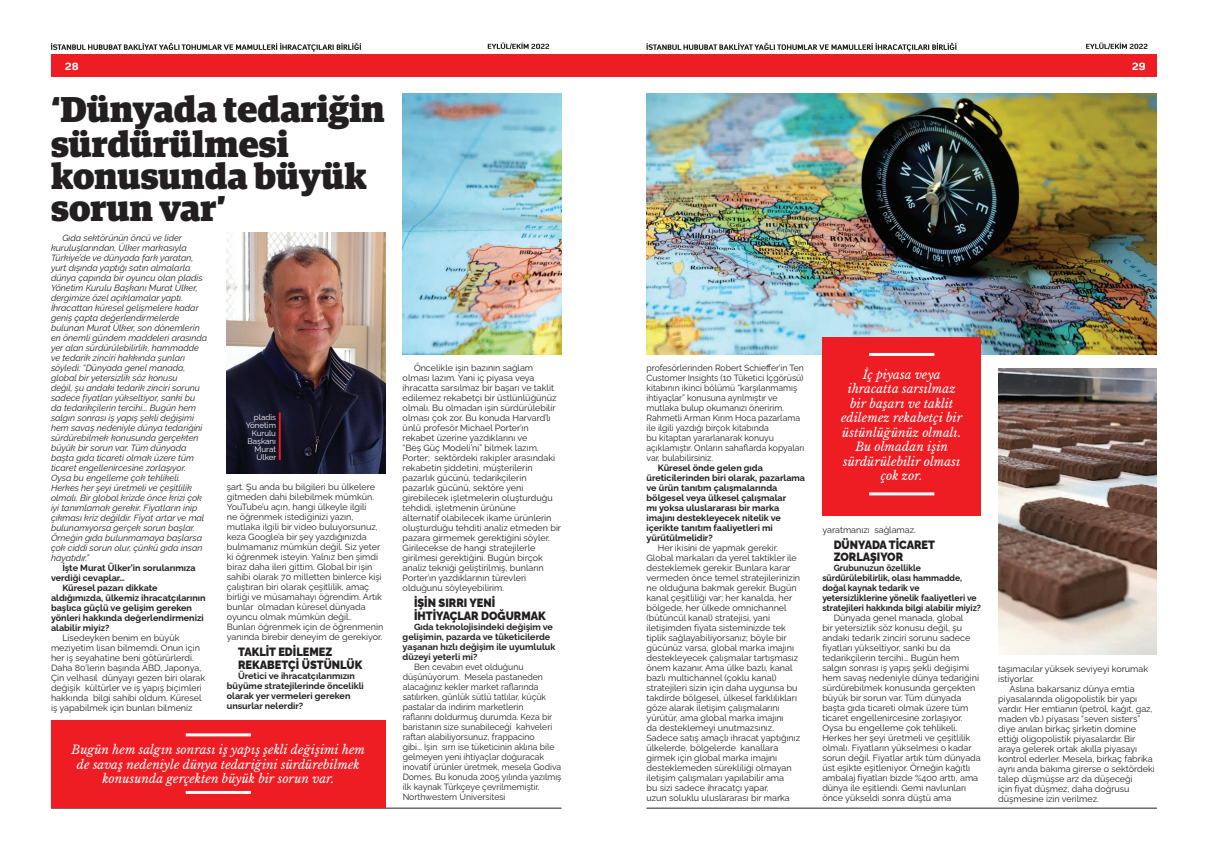
<style>
.page{position:relative;width:1208px;height:859px;background:#fff}
.page>*{position:absolute;margin:0;border:0;box-sizing:border-box;transform-origin:0 0}
.t1{font:900 36px/35px "Guardian Egyp";color:#231f20}
.SPOT{font:italic 12px/14.5px "Libre Baskerville";color:#fff;text-align:center}
.t2{font:900 12px/12.5px "Raleway";color:#231f20;scale:.92 1}
.t3{font:900 10px "Diavlo";color:#fff}
.t4{font:9px/10px "Raleway";color:#231f20}
.t5{font:italic 9px/10px "Raleway";color:#231f20}
.t6{font:9px/10px "Raleway";color:#231f20;scale:.96 1}
.t7{font:700 9px/10px "Raleway";color:#231f20}
.t8{font:700 9px/10px "Raleway";color:#231f20;scale:.95 1}
.t9{font:8px/8px "Raleway";color:#fff;text-align:right}
</style>
<div class="page">
<div style="left:51px;top:54px;width:553px;height:23px;background:#ee1d23"></div>
<div style="left:604px;top:54px;width:553px;height:23px;background:#ee1d23"></div>
<hr style="left:51px;top:808px;width:510px;height:1px;background:#231f20">
<hr style="left:646px;top:808px;width:511px;height:1px;background:#231f20">
<img style="left:403px;top:94px;width:158px;height:260px">
<img style="left:646px;top:94px;width:511px;height:260px">
<img style="left:227px;top:232px;width:159px;height:241px">
<div style="left:51px;top:720px;width:335px;height:88px;background:#ee1d23"></div>
<hr style="left:186px;top:791px;width:65px;height:3px;background:#fff">
<hr style="left:186px;top:733px;width:65px;height:3px;background:#fff">
<div style="left:822px;top:337px;width:159px;height:179px;background:#ee1d23"></div>
<hr style="left:869px;top:353px;width:65px;height:3px;background:#fff">
<hr style="left:869px;top:492px;width:65px;height:3px;background:#fff">
<img style="left:998px;top:369px;width:159px;height:286px">
<hr style="left:279px;top:412px;width:2px;height:48px;background:#ee1d23">
<svg style="left:51px;top:43px;width:310px;height:9px"></svg>
<svg style="left:646px;top:43px;width:310px;height:9px"></svg>
<svg style="left:488px;top:43px;width:61px;height:6px"></svg>
<svg style="left:1086px;top:43px;width:61px;height:6px"></svg>
<p class="t3" style="left:65px;top:60px;width:15px">28</p>
<p class="t3" style="left:1132px;top:60px;width:15px">29</p>
<p class="t1" style="left:51px;top:88px;width:335px">‘Dünyada tedariğin sürdürülmesi</p>
<p class="t1" style="left:51px;top:157px;width:317px;line-height:32px">konusunda büyük sorun var’</p>
<p class="t5" style="left:51px;top:232px;width:158px;text-indent:11px">Gıda sektörünün öncü ve lider kuruluşlarından, Ülker markasıyla Türkiye’de ve dünyada fark yaratan, yurt dışında yaptığı satın almalarla dünya çapında bir oyuncu olan pladis Yönetim Kurulu Başkanı Murat Ülker, dergimize özel açıklamalar yaptı.<br>İhracattan küresel gelişmelere kadar geniş çapta değerlendirmelerde bulunan Murat Ülker, son dönemlerin en önemli gündem maddeleri arasında yer alan sürdürülebilirlik, hammadde ve tedarik zinciri hakkında şunları söyledi: “Dünyada genel manada, global bir yetersizlik söz konusu<br>değil, şu andaki tedarik zinciri sorunu sadece fiyatları yükseltiyor, sanki bu da tedarikçilerin tercihi... Bugün hem salgın sonrası iş yapış şekli değişimi hem savaş nedeniyle dünya tedariğini sürdürebilmek konusunda gerçekten büyük bir sorun var. Tüm dünyada başta gıda ticareti olmak üzere tüm ticaret engellenircesine zorlaşıyor.<br>Oysa bu engelleme çok tehlikeli.<br>Herkes her şeyi üretmeli ve çeşitlilik olmalı. Bir global krizde önce krizi çok iyi tanımlamak gerekir. Fiyatların inip çıkması kriz değildir. Fiyat artar ve mal bulunamıyorsa gerçek sorun başlar.<br>Örneğin gıda bulunmamaya başlarsa çok ciddi sorun olur, çünkü gıda insan hayatıdır.”</p>
<p class="t7" style="left:51px;top:562px;width:146px;text-indent:11px">İşte Murat Ülker’in sorularımıza verdiği cevaplar…</p>
<p class="t7" style="left:51px;top:582px;width:156px;text-indent:11px">Küresel pazarı dikkate aldığımızda, ülkemiz ihracatçılarının başlıca güçlü ve gelişim gereken yönleri hakkında değerlendirmenizi alabilir miyiz?</p>
<p class="t4" style="left:51px;top:632px;width:156px;text-indent:11px">Lisedeyken benim en büyük meziyetim lisan bilmemdi. Onun için her iş seyahatine beni götürürlerdi.<br>Daha 80’lerin başında ABD, Japonya, Çin velhasıl dünyayı gezen biri olarak değişik kültürler ve iş yapış biçimleri hakkında bilgi sahibi oldum. Küresel iş yapabilmek için bunları bilmeniz</p>
<p class="t9" style="left:246px;top:412px;width:32px">pladis<br>Yönetim<br>Kurulu<br>Başkanı<br>Murat<br>Ülker</p>
<p class="t4" style="left:227px;top:481px;width:158px">şart. Şu anda bu bilgileri bu ülkelere gitmeden dahi bilebilmek mümkün.<br>YouTube’u açın, hangi ülkeyle ilgili<br>ne öğrenmek istediğinizi yazın, mutlaka ilgili bir video buluyorsunuz, keza Google’a bir şey yazdığınızda bulmamanız mümkün değil. Siz yeter ki öğrenmek isteyin. Yalnız ben şimdi biraz daha ileri gittim. Global bir işin sahibi olarak 70 milletten binlerce kişi çalıştıran biri olarak çeşitlilik, amaç birliği ve müsamahayı öğrendim. Artık bunlar olmadan küresel dünyada oyuncu olmak mümkün değil..<br>Bunları öğrenmek için de öğrenmenin yanında birebir deneyim de gerekiyor.</p>
<p class="t2" style="left:238px;top:645px;width:137px">TAKLİT EDİLEMEZ<br>REKABETÇİ ÜSTÜNLÜK</p>
<p class="t7" style="left:227px;top:670px;width:139px;text-indent:11px">Üretici ve ihracatçılarımızın büyüme stratejilerinde öncelikli olarak yer vermeleri gereken unsurlar nelerdir?</p>
<p class="SPOT" style="left:72px;top:743px;width:295px">Bugün hem salgın sonrası iş yapış şekli değişimi hem de savaş nedeniyle dünya tedariğini sürdürebilmek konusunda gerçekten büyük bir sorun var.</p>
<p class="t4" style="left:403px;top:362px;width:160px;text-indent:11px">Öncelikle işin bazının sağlam olması lazım. Yani iç piyasa veya ihracatta sarsılmaz bir başarı ve taklit edilemez rekabetçi bir üstlünlüğünüz olmalı. Bu olmadan işin sürdürülebilir olması çok zor. Bu konuda Harvard’lı ünlü profesör Michael Porter’ın rekabet üzerine yazdıklarını ve<br>“Beş Güç Modeli’ni” bilmek lazım.<br>Porter; sektördeki rakipler arasındaki rekabetin şiddetini, müşterilerin pazarlık gücünü, tedarikçilerin<br>pazarlık gücünü, sektöre yeni girebilecek işletmelerin oluşturduğu tehdidi, işletmenin ürününe<br>alternatif olabilecek ikame ürünlerin oluşturduğu tehditi analiz etmeden bir pazara girmemek gerektiğini söyler.<br>Girilecekse de hangi stratejilerle girilmesi gerektiğini. Bugün birçok analiz tekniği geliştirilmiş, bunların Porter’ın yazdıklarının türevleri olduğunu söyleyebilirim.</p>
<p class="t2" style="left:414px;top:595px;width:145px">İŞİN SIRRI YENİ<br>İHTİYAÇLAR DOĞURMAK</p>
<p class="t7" style="left:403px;top:621px;width:154px;text-indent:11px">Gıda teknolojisindeki değişim ve gelişimin, pazarda ve tüketicilerde yaşanan hızlı değişim ile uyumluluk düzeyi yeterli mi?</p>
<p class="t6" style="left:403px;top:661px;width:167px;text-indent:11px">Ben cevabın evet olduğunu düşünüyorum. Mesela pastaneden alacağınız kekler market raflarında satılırken, günlük sütlü tatlılar, küçük pastalar da indirim marketlerin<br>raflarını doldurmuş durumda. Keza bir baristanın size sunabileceği kahveleri raftan alabiliyorsunuz, frappacino<br>gibi... İşin sırrı ise tüketicinin aklına bile gelmeyen yeni ihtiyaçlar doğuracak inovatif ürünler üretmek, mesela Godiva Domes. Bu konuda 2005 yılında yazılmış ilk kaynak Türkçeye çevrilmemiştir.<br>Northwestern Üniversitesi</p>
<p class="t6" style="left:646px;top:362px;width:166px">profesörlerinden Robert Schieffer’in Ten Customer Insights (10 Tüketici İçgörüsü) kitabının ikinci bölümü “karşılanmamış ihtiyaçlar” konusuna ayrılmıştır ve mutlaka bulup okumanızı öneririm.<br>Rahmetli Arman Kırım Hoca pazarlama ile ilgili yazdığı birçok kitabında<br>bu kitaptan yararlanarak konuyu açıklamıştır. Onların sahaflarda kopyaları var, bulabilirsiniz.</p>
<p class="t7" style="left:646px;top:462px;width:160px;text-indent:11px">Küresel önde gelen gıda üreticilerinden biri olarak, pazarlama ve ürün tanıtım çalışmalarında bölgesel veya ülkesel çalışmalar<br>mı yoksa uluslararası bir marka imajını destekleyecek nitelik ve içerikte tanıtım faaliyetleri mi yürütülmelidir?</p>
<p class="t4" style="left:646px;top:542px;width:155px;text-indent:11px">Her ikisini de yapmak gerekir.<br>Global markaları da yerel taktikler ile desteklemek gerekir. Bunlara karar vermeden önce temel stratejilerinizin ne olduğuna bakmak gerekir. Bugün kanal çeşitliliği var; her kanalda, her bölgede, her ülkede omnichannel (bütüncül kanal) stratejisi, yani iletişimden fiyata sisteminizde tek tiplik sağlayabiliyorsanız; böyle bir gücünüz varsa, global marka imajını destekleyecek çalışmalar tartışmasız önem kazanır. Ama ülke bazlı, kanal bazlı multichannel (çoklu kanal) stratejileri sizin için daha uygunsa bu takdirde bölgesel, ülkesel farklılıkları göze alarak iletişim çalışmalarını yürütür, ama global marka imajını<br>da desteklemeyi unutmazsınız.<br>Sadece satış amaçlı ihracat yaptığınız ülkelerde, bölgelerde kanallara girmek için global marka imajını desteklemeden sürekliliği olmayan iletişim çalışmaları yapılabilir ama<br>bu sizi sadece ihracatçı yapar,<br>uzun soluklu uluslararası bir marka</p>
<p class="SPOT" style="left:841px;top:367px;width:123px">İç piyasa veya ihracatta sarsılmaz bir başarı ve taklit edilemez rekabetçi bir üstünlüğünüz olmalı.<br>Bu olmadan işin sürdürülebilir olması çok zor.</p>
<p class="t4" style="left:822px;top:524px;width:95px">yaratmanızı sağlamaz.</p>
<p class="t2" style="left:833px;top:537px;width:112px">DÜNYADA TİCARET<br>ZORLAŞIYOR</p>
<p class="t8" style="left:822px;top:562px;width:169px;text-indent:11px">Grubunuzun özellikle sürdürülebilirlik, olası hammadde, doğal kaynak tedarik ve yetersizliklerine yönelik faaliyetleri ve stratejileri hakkında bilgi alabilir miyiz?</p>
<p class="t4" style="left:822px;top:612px;width:160px;text-indent:11px">Dünyada genel manada, global<br>bir yetersizlik söz konusu değil, şu andaki tedarik zinciri sorunu sadece fiyatları yükseltiyor, sanki bu da tedarikçilerin tercihi... Bugün hem salgın sonrası iş yapış şekli değişimi hem savaş nedeniyle dünya tedariğini sürdürebilmek konusunda gerçekten büyük bir sorun var. Tüm dünyada başta gıda ticareti olmak üzere tüm ticaret engellenircesine zorlaşıyor.<br>Oysa bu engelleme çok tehlikeli.<br>Herkes her şeyi üretmeli ve çeşitlilik olmalı. Fiyatların yükselmesi o kadar sorun değil. Fiyatlar artık tüm dünyada üst eşikte eşitleniyor. Örneğin kağıtlı ambalaj fiyatları bizde %400 arttı, ama dünya ile eşitlendi. Gemi navlunları önce yükseldi sonra düştü ama</p>
<p class="t4" style="left:998px;top:663px;width:151px">taşımacılar yüksek seviyeyi korumak istiyorlar.</p>
<p class="t4" style="left:998px;top:683px;width:158px;text-indent:11px">Aslına bakarsanız dünya emtia piyasalarında oligopolistik bir yapı vardır. Her emtianın (petrol, kağıt, gaz, maden vb.) piyasası “seven sisters” diye anılan birkaç şirketin domine ettiği oligopolistik piyasalardır. Bir araya gelerek ortak akılla piyasayı kontrol ederler. Mesela, birkaç fabrika aynı anda bakıma girerse o sektördeki talep düşmüşse arz da düşeceği<br>için fiyat düşmez, daha doğrusu düşmesine izin verilmez.</p>
</div>
